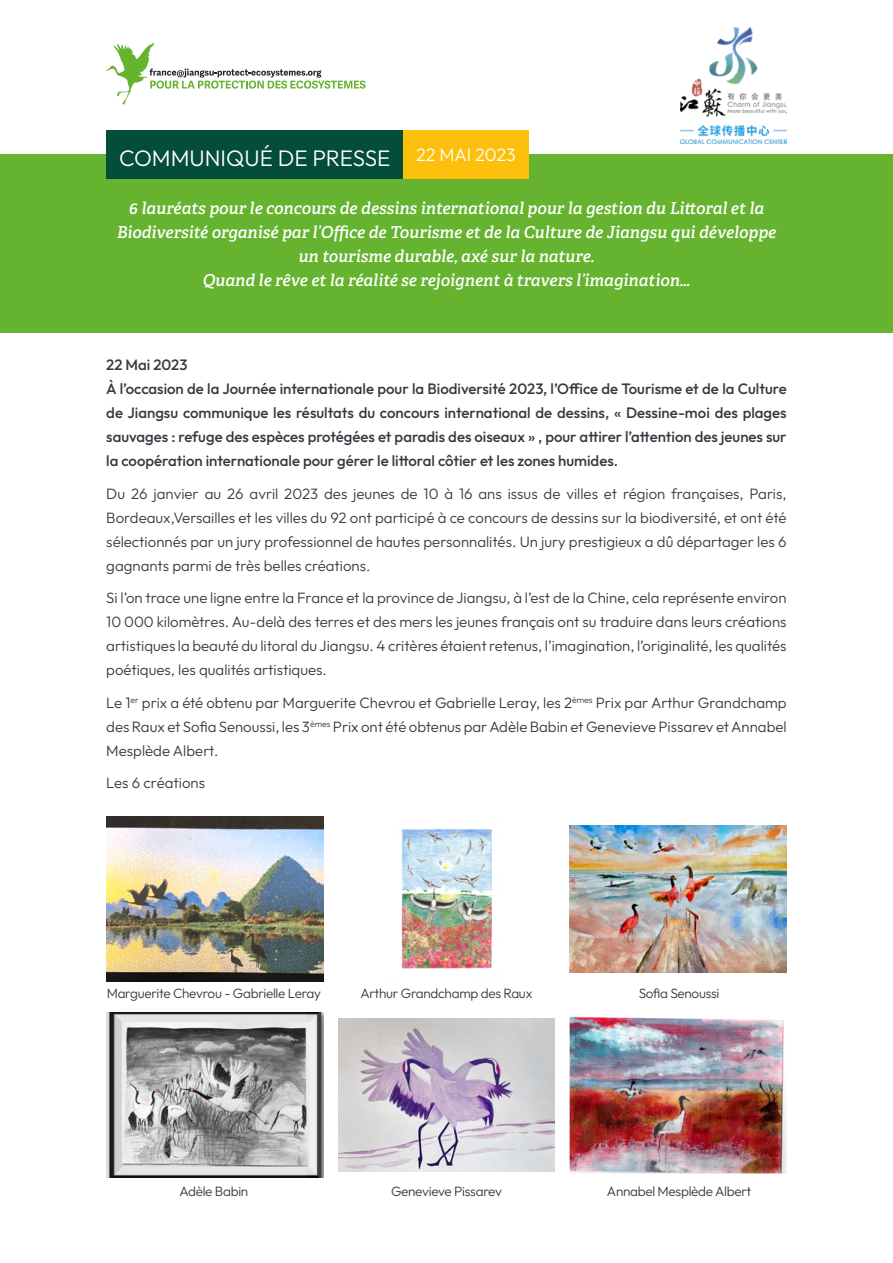
<style>
.page{position:relative;width:893px;height:1263px;background:#fff}
.page>*{position:absolute;margin:0;border:0;box-sizing:border-box;transform-origin:0 0}
.t1{font:300 22.5px "Outfit";color:#fff}
.t2{font:300 18px "Outfit";color:#fff}
.t3{font:italic 600 16.5px/24px "Adelle";color:#fff;text-align:center}
.t4{font:300 15px/24px "Outfit";color:#343a41;text-align:justify}
.t5{font:500 15px/24px "Outfit";color:#343a41;text-align:justify}
.t6{font:300 13.5px "Outfit";letter-spacing:-.02em;color:#343a41}
</style>
<div class="page">
<div style="left:0;top:155px;width:893px;height:178px;background:#65b32e"></div>
<div style="left:106px;top:131px;width:297px;height:48px;background:#044d38"></div>
<div style="left:403px;top:131px;width:126px;height:48px;background:#fcc00c"></div>
<svg style="left:106px;top:42px;width:260px;height:63px"></svg>
<img style="left:680px;top:28px;width:107px;height:116px">
<img style="left:106px;top:817px;width:217px;height:165px">
<img style="left:401px;top:828px;width:91px;height:141px">
<img style="left:570px;top:826px;width:217px;height:147px">
<img style="left:106px;top:1012px;width:217px;height:165px">
<img style="left:338px;top:1018px;width:217px;height:153px">
<img style="left:570px;top:1016px;width:217px;height:157px">
<p class="t1" style="left:119px;top:145px;width:273px">COMMUNIQUÉ DE PRESSE</p>
<p class="t2" style="left:416px;top:145px;width:101px">22 MAI 2023</p>
<p class="t3" style="left:117px;top:196px;width:661px">6 lauréats pour le concours de dessins international pour la gestion du Littoral et la Biodiversité organisé par l’Office de Tourisme et de la Culture de Jiangsu qui développe un tourisme durable, axé sur la nature.<br>Quand le rêve et la réalité se rejoignent à travers l’imagination…</p>
<p class="t5" style="left:106px;top:353px;width:83px">22 Mai 2023</p>
<p class="t5" style="left:106px;top:377px;width:682px">À l’occasion de la Journée internationale pour la Biodiversité 2023, l’Office de Tourisme et de la Culture de Jiangsu communique les résultats du concours international de dessins, « Dessine-moi des plages sauvages : refuge des espèces protégées et paradis des oiseaux » , pour attirer l’attention des jeunes sur la coopération internationale pour gérer le littoral côtier et les zones humides.</p>
<p class="t4" style="left:106px;top:481px;width:682px">Du 26 janvier au 26 avril 2023 des jeunes de 10 à 16 ans issus de villes et région françaises, Paris, Bordeaux,Versailles et les villes du 92 ont participé à ce concours de dessins sur la biodiversité, et ont été sélectionnés par un jury professionnel de hautes personnalités. Un jury prestigieux a dû départager les 6 gagnants parmi de très belles créations.</p>
<p class="t4" style="left:106px;top:586px;width:682px">Si l’on trace une ligne entre la France et la province de Jiangsu, à l’est de la Chine, cela représente environ 10 000 kilomètres. Au-delà des terres et des mers les jeunes français ont su traduire dans leurs créations artistiques la beauté du litoral du Jiangsu. 4 critères étaient retenus, l’imagination, l’originalité, les qualités poétiques, les qualités artistiques.</p>
<p class="t4" style="left:106px;top:690px;width:682px">Le 1<sup>er</sup> prix a été obtenu par Marguerite Chevrou et Gabrielle Leray, les 2<sup>èmes</sup> Prix par Arthur Grandchamp des Raux et Sofia Senoussi, les 3<sup>èmes</sup> Prix ont été obtenus par Adèle Babin et Genevieve Pissarev et Annabel Mesplède Albert.</p>
<p class="t4" style="left:106px;top:771px;width:100px">Les 6 créations</p>
<p class="t6" style="left:107px;top:985px;width:216px">Marguerite Chevrou - Gabrielle Leray</p>
<p class="t6" style="left:361px;top:985px;width:173px">Arthur Grandchamp des Raux</p>
<p class="t6" style="left:179px;top:1183px;width:70px">Adèle Babin</p>
<p class="t6" style="left:391px;top:1183px;width:112px">Genevieve Pissarev</p>
<p class="t6" style="left:639px;top:985px;width:82px">Sofia Senoussi</p>
<p class="t6" style="left:607px;top:1183px;width:146px">Annabel Mesplède Albert</p>
</div>
